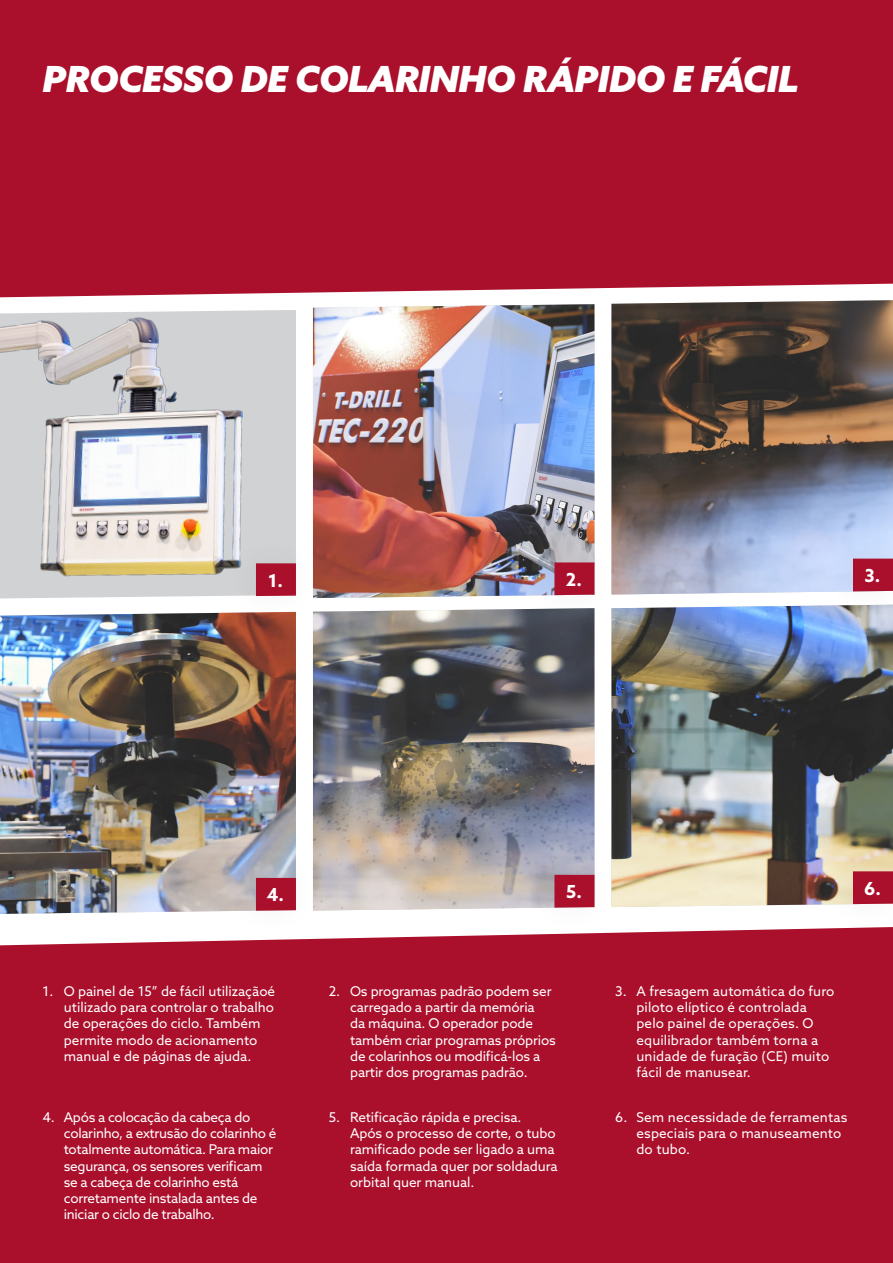
<style>
.page{position:relative;width:893px;height:1263px;background:#fff}
.page>*{position:absolute;margin:0;border:0;box-sizing:border-box;transform-origin:0 0}
.t1{font:italic 900 36px "Azo Sans";letter-spacing:-.01em;color:#fff}
.t2{font:700 18px "Azo Sans";color:#fff}
.t3{font:13.5px/16.2px "Azo Sans";letter-spacing:-.005em;color:#fff}
</style>
<div class="page">
<div style="left:0;top:0;width:892px;height:297px;background:#aa0f2b"></div>
<div style="left:0;top:928px;width:893px;height:335px;background:#aa0f2b"></div>
<svg style="left:892px;top:0;width:1px;height:284px"></svg>
<img style="left:313px;top:304px;width:281px;height:294px">
<img style="left:611px;top:300px;width:282px;height:294px">
<img style="left:0;top:310px;width:296px;height:288px">
<img style="left:313px;top:609px;width:281px;height:301px">
<img style="left:0;top:612px;width:296px;height:302px">
<img style="left:611px;top:605px;width:282px;height:302px">
<div style="left:223px;top:534px;width:97px;height:89px;background:#231f20;opacity:.07"></div>
<div style="left:256px;top:563px;width:40px;height:33px;background:#aa0f2b"></div>
<div style="left:223px;top:848px;width:97px;height:90px;background:#231f20;opacity:.07"></div>
<svg style="left:256px;top:878px;width:40px;height:33px"></svg>
<div style="left:522px;top:845px;width:97px;height:90px;background:#231f20;opacity:.07"></div>
<svg style="left:554px;top:875px;width:40px;height:33px"></svg>
<div style="left:820px;top:842px;width:73px;height:89px;background:#231f20;opacity:.07"></div>
<svg style="left:853px;top:871px;width:40px;height:33px"></svg>
<div style="left:522px;top:533px;width:97px;height:89px;background:#231f20;opacity:.07"></div>
<svg style="left:554px;top:562px;width:40px;height:33px"></svg>
<div style="left:820px;top:529px;width:73px;height:89px;background:#231f20;opacity:.07"></div>
<svg style="left:853px;top:559px;width:40px;height:32px"></svg>
<p class="t1" style="left:43px;top:55px;width:757px">PROCESSO DE COLARINHO RÁPIDO E FÁCIL</p>
<p class="t2" style="left:268px;top:568px;width:16px">1.</p>
<p class="t2" style="left:566px;top:567px;width:17px">2.</p>
<p class="t2" style="left:865px;top:564px;width:17px">3.</p>
<p class="t2" style="left:267px;top:883px;width:19px">4.</p>
<p class="t2" style="left:566px;top:880px;width:17px">5.</p>
<p class="t2" style="left:864px;top:876px;width:18px">6.</p>
<p class="t3" style="left:64px;top:983px;width:213px;text-indent:-21px">1. O painel de 15” de fácil utilizaçãoé utilizado para controlar o trabalho de operações do ciclo. Também permite modo de acionamento manual e de páginas de ajuda.</p>
<p class="t3" style="left:350px;top:983px;width:207px;text-indent:-21px">2. Os programas padrão podem ser carregado a partir da memória<br>da máquina. O operador pode também criar programas próprios de colarinhos ou modificá-los a partir dos programas padrão.</p>
<p class="t3" style="left:636px;top:983px;width:200px;text-indent:-21px">3. A fresagem automática do furo piloto elíptico é controlada pelo painel de operações. O equilibrador também torna a unidade de furação (CE) muito fácil de manusear.</p>
<p class="t3" style="left:64px;top:1109px;width:214px;text-indent:-21px">4. Após a colocação da cabeça do colarinho, a extrusão do colarinho é totalmente automática. Para maior segurança, os sensores verificam se a cabeça de colarinho está corretamente instalada antes de iniciar o ciclo de trabalho.</p>
<p class="t3" style="left:350px;top:1109px;width:209px;text-indent:-21px">5. Retificação rápida e precisa.<br>Após o processo de corte, o tubo ramificado pode ser ligado a uma saída formada quer por soldadura orbital quer manual.</p>
<p class="t3" style="left:636px;top:1109px;width:213px;text-indent:-21px">6. Sem necessidade de ferramentas especiais para o manuseamento do tubo.</p>
</div>
